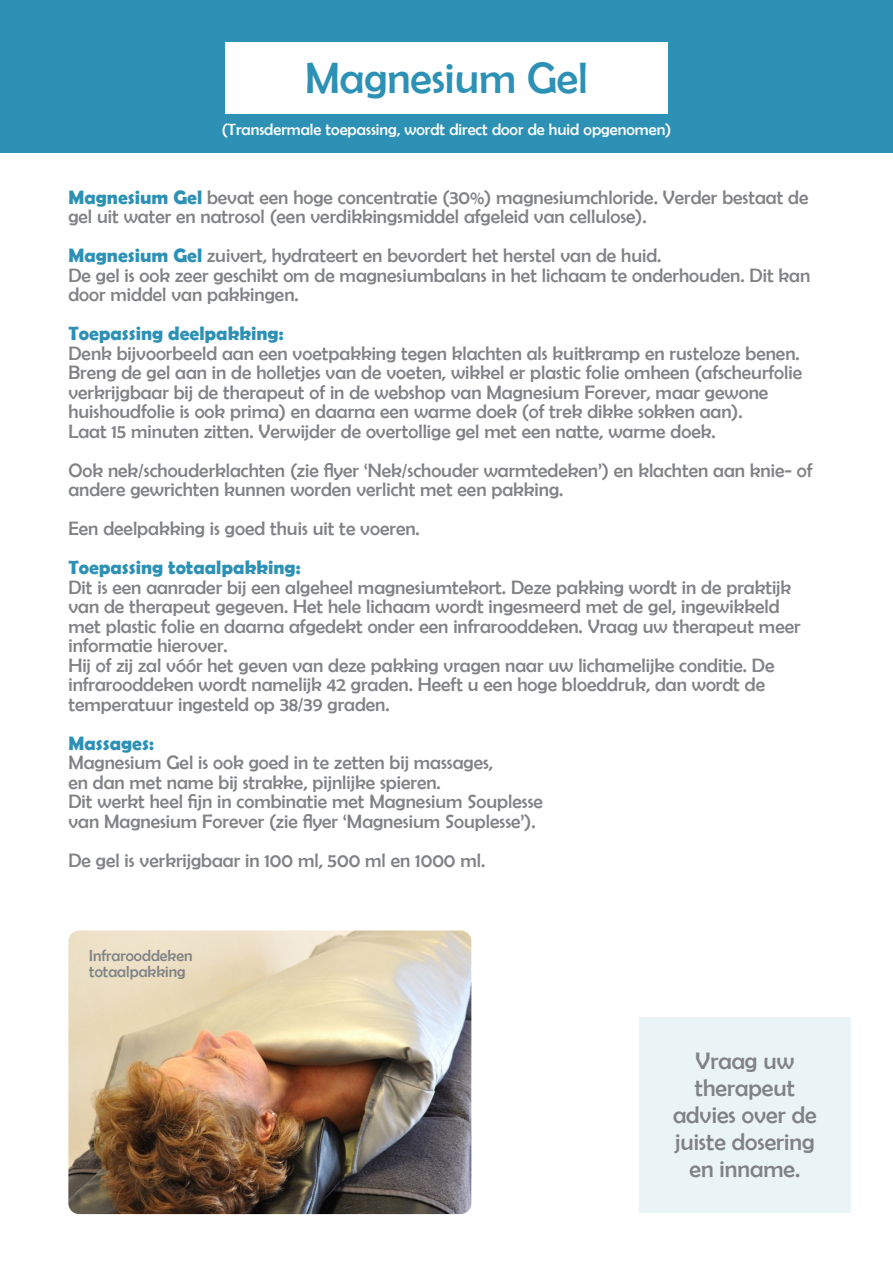
<style>
.page{position:relative;width:893px;height:1263px;background:#fff}
.page>*{position:absolute;margin:0;border:0;box-sizing:border-box;transform-origin:0 0}
.t1{font:44.1px "Berlin Sans FB";color:#2d91b5}
.t2{font:24px/27px "Berlin Sans FB";color:#808285;text-align:center}
.t3{font:19.5px/19.5px "Berlin Sans FB";color:#808285}
.t4{font:700 19.5px "Berlin Sans FB Demi";color:#2d91b5}
.t5{font:16.5px "Berlin Sans FB";color:#fff}
.t6{font:16.05px "Berlin Sans FB";color:#808285}
.s1{font-family:"Berlin Sans FB Demi";font-weight:700;color:#2d91b5}
</style>
<div class="page">
<div style="left:0;top:0;width:893px;height:152px;background:#2d91b5"></div>
<div style="left:225px;top:43px;width:443px;height:71px;background:#fff"></div>
<img style="left:68px;top:930px;width:403px;height:284px">
<div style="left:639px;top:1017px;width:211px;height:196px;background:#eaf4f7"></div>
<p class="t1" style="left:305px;top:54px;width:284px">Magnesium Gel</p>
<p class="t5" style="left:222px;top:120px;width:451px">(Transdermale toepassing, wordt direct door de huid opgenomen)</p>
<p class="t3" style="left:68px;top:187px;width:741px"><span class="s1">Magnesium Gel</span> bevat een hoge concentratie (30%) magnesiumchloride. Verder bestaat de gel uit water en natrosol (een verdikkingsmiddel afgeleid van cellulose).</p>
<p class="t3" style="left:68px;top:246px;width:595px"><span class="s1">Magnesium Gel</span> zuivert, hydrateert en bevordert het herstel van de huid.</p>
<p class="t3" style="left:68px;top:265px;width:743px">De gel is ook zeer geschikt om de magnesiumbalans in het lichaam te onderhouden. Dit kan door middel van pakkingen.</p>
<p class="t4" style="left:68px;top:322px;width:217px">Toepassing deelpakking:</p>
<p class="t3" style="left:68px;top:343px;width:735px">Denk bijvoorbeeld aan een voetpakking tegen klachten als kuitkramp en rusteloze benen.<br>Breng de gel aan in de holletjes van de voeten, wikkel er plastic folie omheen (afscheurfolie verkrijgbaar bij de therapeut of in de webshop van Magnesium Forever, maar gewone huishoudfolie is ook prima) en daarna een warme doek (of trek dikke sokken aan).</p>
<p class="t3" style="left:68px;top:421px;width:649px">Laat 15 minuten zitten. Verwijder de overtollige gel met een natte, warme doek.</p>
<p class="t3" style="left:68px;top:460px;width:746px">Ook nek/schouderklachten (zie flyer ‘Nek/schouder warmtedeken’) en klachten aan knie- of andere gewrichten kunnen worden verlicht met een pakking.</p>
<p class="t3" style="left:68px;top:519px;width:353px">Een deelpakking is goed thuis uit te voeren.</p>
<p class="t4" style="left:68px;top:556px;width:234px">Toepassing totaalpakking:</p>
<p class="t3" style="left:68px;top:577px;width:734px">Dit is een aanrader bij een algeheel magnesiumtekort. Deze pakking wordt in de praktijk van de therapeut gegeven. Het hele lichaam wordt ingesmeerd met de gel, ingewikkeld met plastic folie en daarna afgedekt onder een infrarooddeken. Vraag uw therapeut meer informatie hierover.</p>
<p class="t3" style="left:68px;top:655px;width:708px">Hij of zij zal vóór het geven van deze pakking vragen naar uw lichamelijke conditie. De infrarooddeken wordt namelijk 42 graden. Heeft u een hoge bloeddruk, dan wordt de temperatuur ingesteld op 38/39 graden.</p>
<p class="t4" style="left:68px;top:732px;width:87px">Massages:</p>
<p class="t3" style="left:68px;top:753px;width:426px">Magnesium Gel is ook goed in te zetten bij massages,</p>
<p class="t3" style="left:68px;top:772px;width:374px">en dan met name bij strakke, pijnlijke spieren.</p>
<p class="t3" style="left:68px;top:792px;width:476px">Dit werkt heel fijn in combinatie met Magnesium Souplesse</p>
<p class="t3" style="left:68px;top:811px;width:469px">van Magnesium Forever (zie flyer ‘Magnesium Souplesse’).</p>
<p class="t3" style="left:68px;top:850px;width:418px">De gel is verkrijgbaar in 100 ml, 500 ml en 1000 ml.</p>
<p class="t6" style="left:89px;top:946px;width:105px">Infrarooddeken</p>
<p class="t6" style="left:89px;top:962px;width:98px">totaalpakking</p>
<p class="t2" style="left:673px;top:1047px;width:145px">Vraag uw therapeut advies over de juiste dosering en inname.</p>
</div>
